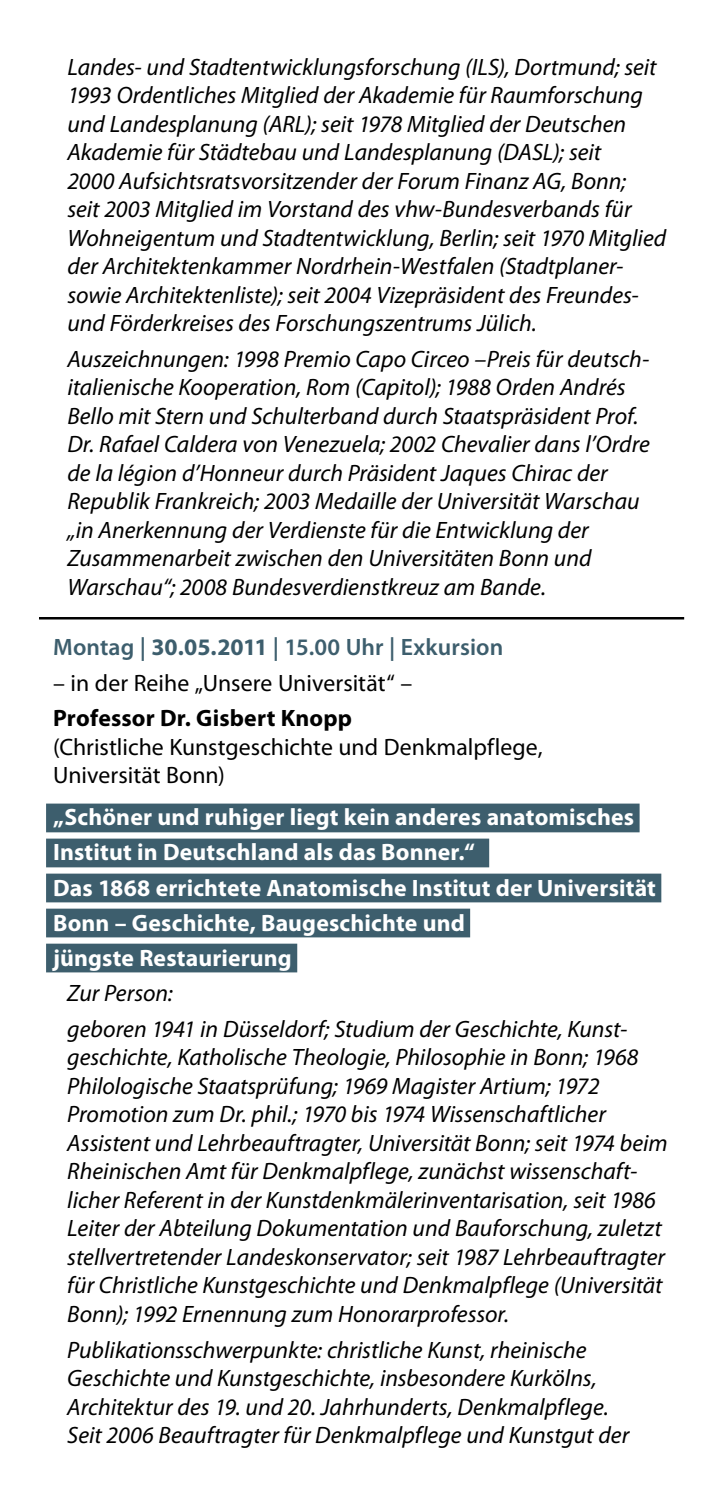
<style>
.page{position:relative;width:709px;height:1489px;background:#fff}
.page>*{position:absolute;margin:0;border:0;box-sizing:border-box;transform-origin:0 0}
.t1{font:italic 23.75px/28.5px "Myriad Pro";color:#000}
.t2{font:700 23.75px/35px "Myriad Pro";letter-spacing:.005em;color:#fff}
.t3{font:23.75px/28.5px "Myriad Pro";color:#000}
.t4{font:600 23.75px "Myriad Pro";letter-spacing:.005em;color:#3d5e6d}
.t5{font:700 23.75px "Myriad Pro";letter-spacing:.005em;color:#000}
.s1{font-weight:700}
</style>
<div class="page">
<hr style="left:39px;top:617px;width:645px;height:2px;background:#000">
<div style="left:46px;top:803px;width:593px;height:29px;background:#3d5e6d"></div>
<div style="left:46px;top:838px;width:443px;height:29px;background:#3d5e6d"></div>
<div style="left:46px;top:873px;width:615px;height:29px;background:#3d5e6d"></div>
<div style="left:46px;top:908px;width:424px;height:29px;background:#3d5e6d"></div>
<div style="left:46px;top:943px;width:251px;height:29px;background:#3d5e6d"></div>
<p class="t1" style="left:67px;top:52px;width:600px">Landes- und Stadtentwicklungsforschung (ILS), Dortmund; seit 1993 Ordentliches Mitglied der Akademie für Raumforschung und Landesplanung (ARL); seit 1978 Mitglied der Deutschen Akademie für Städtebau und Landesplanung (DASL); seit<br>2000 Aufsichtsratsvorsitzender der Forum Finanz AG, Bonn;<br>seit 2003 Mitglied im Vorstand des vhw-Bundesverbands für Wohneigentum und Stadtentwicklung, Berlin; seit 1970 Mitglied der Architektenkammer Nordrhein-Westfalen (Stadtplaner&shy;sowie Architektenliste); seit 2004 Vizepräsident des Freundes&shy;und Förderkreises des Forschungszentrums Jülich.</p>
<p class="t1" style="left:67px;top:344px;width:584px">Auszeichnungen: 1998 Premio Capo Circeo –Preis für deutsch&shy;italienische Kooperation, Rom (Capitol); 1988 Orden Andrés Bello mit Stern und Schulterband durch Staatspräsident Prof.<br>Dr. Rafael Caldera von Venezuela; 2002 Chevalier dans l’Ordre de la légion d’Honneur durch Präsident Jaques Chirac der Republik Frankreich; 2003 Medaille der Universität Warschau „in Anerkennung der Verdienste für die Entwicklung der Zusammenarbeit zwischen den Universitäten Bonn und Warschau“; 2008 Bundesverdienstkreuz am Bande.</p>
<p class="t4" style="left:53px;top:632px;width:451px">Montag | <span class="s1">30.05.2011</span> | 15.00 Uhr | Exkursion</p>
<p class="t3" style="left:53px;top:668px;width:360px">– in der Reihe „Unsere Universität“ –</p>
<p class="t5" style="left:53px;top:702px;width:300px">Professor Dr. Gisbert Knopp</p>
<p class="t3" style="left:53px;top:732px;width:491px">(Christliche Kunstgeschichte und Denkmalpflege,<br>Universität Bonn)</p>
<p class="t2" style="left:53px;top:799px;width:604px">„Schöner und ruhiger liegt kein anderes anatomisches Institut in Deutschland als das Bonner.“<br>Das 1868 errichtete Anatomische Institut der Universität Bonn – Geschichte, Baugeschichte und<br>jüngste Restaurierung</p>
<p class="t1" style="left:67px;top:975px;width:560px;line-height:35.5px">Zur Person:<br>geboren 1941 in Düsseldorf; Studium der Geschichte, Kunst-</p>
<p class="t1" style="left:67px;top:1042px;width:602px">geschichte, Katholische Theologie, Philosophie in Bonn; 1968<br>Philologische Staatsprüfung; 1969 Magister Artium; 1972<br>Promotion zum Dr. phil.; 1970 bis 1974 Wissenschaftlicher Assistent und Lehrbeauftragter, Universität Bonn; seit 1974 beim Rheinischen Amt für Denkmalpflege, zunächst wissenschaft&shy;licher Referent in der Kunstdenkmälerinventarisation, seit 1986<br>Leiter der Abteilung Dokumentation und Bauforschung, zuletzt stellvertretender Landeskonservator; seit 1987 Lehrbeauftragter für Christliche Kunstgeschichte und Denkmalpflege (Universität Bonn); 1992 Ernennung zum Honorarprofessor.</p>
<p class="t1" style="left:67px;top:1334px;width:563px">Publikationsschwerpunkte: christliche Kunst, rheinische Geschichte und Kunstgeschichte, insbesondere Kurkölns, Architektur des 19. und 20. Jahrhunderts, Denkmalpflege.<br>Seit 2006 Beauftragter für Denkmalpflege und Kunstgut der</p>
</div>
